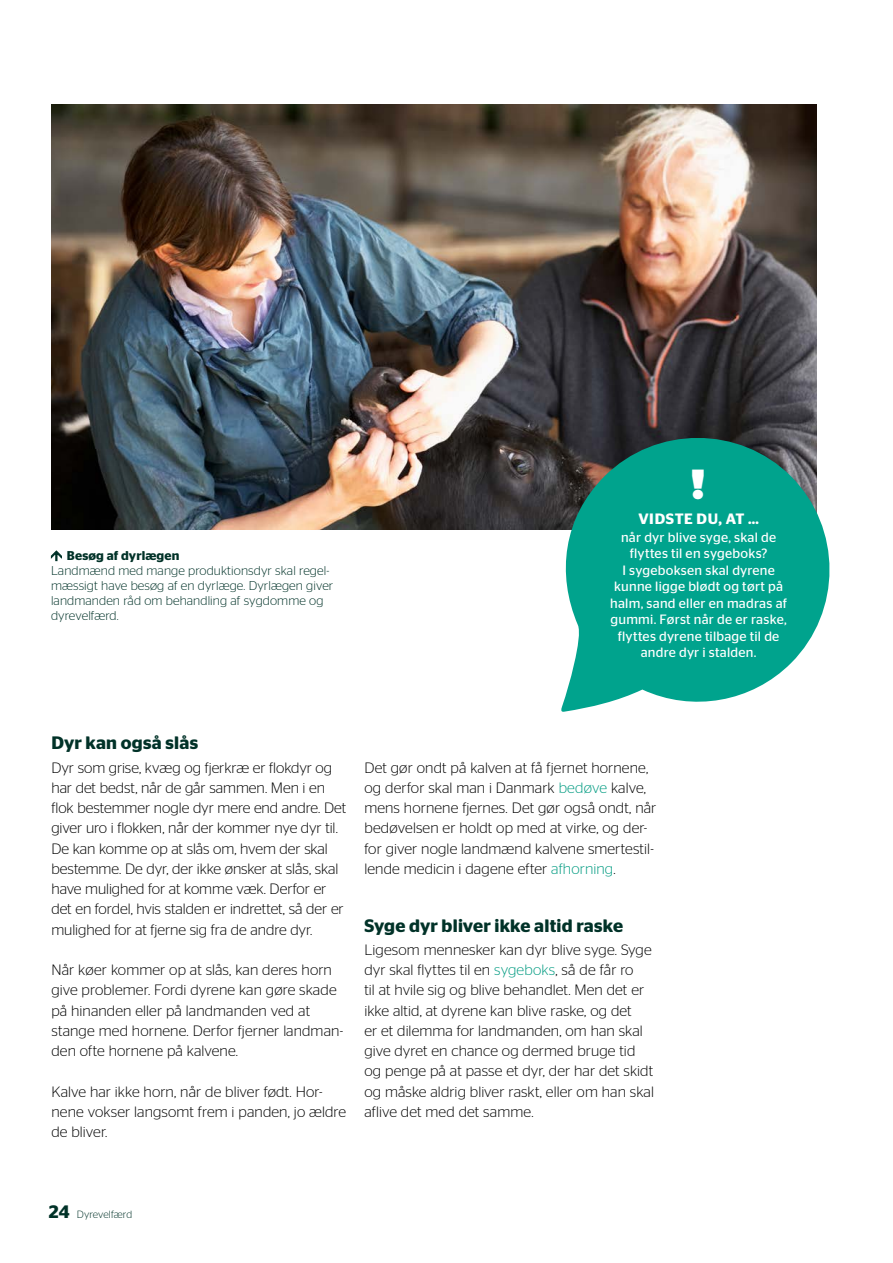
<style>
.page{position:relative;width:893px;height:1263px;background:#fff}
.page>*{position:absolute;margin:0;border:0;box-sizing:border-box;transform-origin:0 0}
.t1{font:900 42px "Stag Sans";color:#fff}
.Brød{font:600 18px "Stag Sans";letter-spacing:.01em;color:#013228}
.Brød-2{font:300 15px/20.2px "Stag Sans";letter-spacing:.005em;color:#000}
.t2{font:600 15px "Stag Sans";letter-spacing:.03em;color:#fff}
.t3{font:13.5px/16.5px "Stag Sans";letter-spacing:.015em;color:#fff;text-align:center}
.t4{font:300 12.75px/15px "Stag Sans";letter-spacing:.01em;color:#013228}
.t5{font:600 12.75px "Stag Sans";letter-spacing:.01em;color:#013228}
.t6{font:300 10.5px "Stag Sans";letter-spacing:.01em;color:#013228}
.s1{color:#009b81}
.s2{font-weight:600;font-size:18px}
</style>
<div class="page">
<svg style="left:51px;top:550px;width:11px;height:11px"></svg>
<img style="left:51px;top:104px;width:765px;height:425px">
<svg style="left:556px;top:425px;width:274px;height:287px;background:#2ba192"></svg>
<p class="t5" style="left:67px;top:548px;width:114px">Besøg af dyrlægen</p>
<p class="t4" style="left:51px;top:563px;width:284px">Landmænd med mange produktionsdyr skal regel&shy;mæssigt have besøg af en dyrlæge. Dyrlægen giver landmanden råd om behandling af sygdomme og dyrevelfærd.</p>
<h1 class="t1" style="left:691px;top:460px;width:16px">!</h1>
<h1 class="t2" style="left:639px;top:510px;width:122px">VIDSTE DU, AT …</h1>
<h1 class="t3" style="left:621px;top:528px;width:157px">når dyr blive syge, skal de flyttes til en sygeboks?</h1>
<h1 class="t3" style="left:610px;top:561px;width:178px">I sygeboksen skal dyrene kunne ligge blødt og tørt på halm, sand eller en madras af gummi. Først når de er raske, flyttes dyrene tilbage til de andre dyr i stalden.</h1>
<p class="Brød" style="left:51px;top:732px;width:148px">Dyr kan også slås</p>
<p class="Brød-2" style="left:51px;top:757px;width:296px">Dyr som grise, kvæg og fjerkræ er flokdyr og har det bedst, når de går sammen. Men i en flok bestemmer nogle dyr mere end andre. Det giver uro i flokken, når der kommer nye dyr til.<br>De kan komme op at slås om, hvem der skal bestemme. De dyr, der ikke ønsker at slås, skal have mulighed for at komme væk. Derfor er det en fordel, hvis stalden er indrettet, så der er mulighed for at fjerne sig fra de andre dyr.</p>
<p class="Brød-2" style="left:51px;top:959px;width:293px">Når køer kommer op at slås, kan deres horn give problemer. Fordi dyrene kan gøre skade på hinanden eller på landmanden ved at stange med hornene. Derfor fjerner landman&shy;den ofte hornene på kalvene.</p>
<p class="Brød-2" style="left:51px;top:1081px;width:296px">Kalve har ikke horn, når de bliver født. Hor&shy;nene vokser langsomt frem i panden, jo ældre de bliver.</p>
<p class="Brød-2" style="left:364px;top:757px;width:293px">Det gør ondt på kalven at få fjernet hornene, og derfor skal man i Danmark <span class="s1">bedøve</span> kalve, mens hornene fjernes. Det gør også ondt, når bedøvelsen er holdt op med at virke, og der&shy;for giver nogle landmænd kalvene smertestil&shy;lende medicin i dagene efter <span class="s1">afhorning</span>.</p>
<p class="Brød" style="left:364px;top:915px;width:260px">Syge dyr bliver ikke altid raske</p>
<p class="Brød-2" style="left:364px;top:939px;width:291px">Ligesom mennesker kan dyr blive syge. Syge dyr skal flyttes til en <span class="s1">sygeboks</span>, så de får ro<br>til at hvile sig og blive behandlet. Men det er ikke altid, at dyrene kan blive raske, og det<br>er et dilemma for landmanden, om han skal give dyret en chance og dermed bruge tid og penge på at passe et dyr, der har det skidt og måske aldrig bliver raskt, eller om han skal aflive det med det samme.</p>
<p class="t6" style="left:49px;top:1208px;width:85px"><span class="s2">24</span> Dyrevelfærd</p>
</div>
